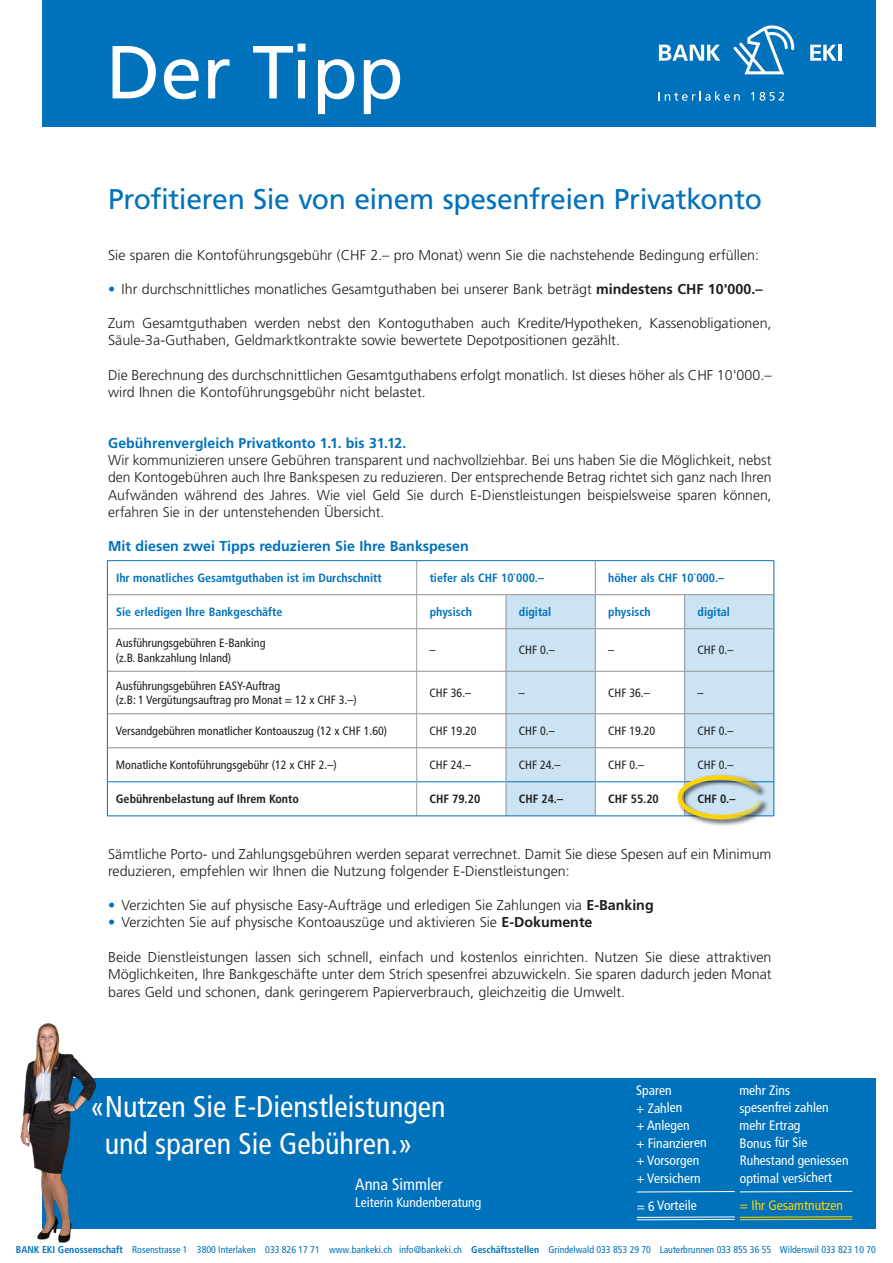
<style>
.page{position:relative;width:893px;height:1263px;background:#fff}
.page>*{position:absolute;margin:0;border:0;box-sizing:border-box;transform-origin:0 0}
.t1{font:75px "Frutiger LT Std";color:#fff}
.t2{font:condensed 30px/37.5px "Frutiger LT Std";color:#fff;text-align:center}
.t3{font:28.5px "Frutiger LT Std";letter-spacing:-.015em;color:#0071bb}
.t4{font:condensed 16.5px "Frutiger LT Std";color:#fff}
._10_pf{font:300 14.25px/17.1px "Frutiger LT Std";color:#1d1d1b}
._10_pf-2{font:700 14.25px "Frutiger LT Std";color:#0071bb}
.t5{font:condensed 13.65px "Frutiger LT Std";letter-spacing:-.005em;color:#fff}
.t6{font:condensed 13.65px "Frutiger LT Std";letter-spacing:-.005em;color:#ffd500}
.t7{font:condensed 13.5px "Frutiger LT Std";color:#fff}
.t8{font:condensed 12px "Frutiger LT Std";color:#1d1d1b}
.t9{font:700 condensed 12px "Frutiger LT Std";color:#0071bb}
.t10{font:700 condensed 12px "Frutiger LT Std";color:#1d1d1b}
.t11{font:condensed 9.9px "Frutiger LT Std";color:#0071bb}
.s1{color:#0071bb}
.s2{font-weight:700}
</style>
<div class="page">
<div style="left:43px;top:1078px;width:833px;height:151px;background:#0071bb"></div>
<img style="left:20px;top:1023px;width:76px;height:220px">
<div style="left:43px;top:0;width:833px;height:126px;background:#0071bb"></div>
<svg style="left:734px;top:25px;width:60px;height:49px"></svg>
<svg style="left:659px;top:44px;width:61px;height:17px"></svg>
<svg style="left:810px;top:45px;width:27px;height:16px"></svg>
<hr style="left:838px;top:45px;width:3px;height:16px;background:#fff">
<svg style="left:659px;top:91px;width:81px;height:10px"></svg>
<svg style="left:751px;top:92px;width:3px;height:9px"></svg>
<svg style="left:760px;top:92px;width:24px;height:9px"></svg>
<hr style="left:416px;top:561px;width:1px;height:33px;background:#9d9d9d">
<hr style="left:595px;top:561px;width:1px;height:33px;background:#939292">
<hr style="left:774px;top:629px;width:1px;height:42px;background:#0071bb">
<hr style="left:774px;top:671px;width:1px;height:43px;background:#0071bb">
<hr style="left:774px;top:714px;width:1px;height:34px;background:#0071bb">
<hr style="left:774px;top:748px;width:1px;height:34px;background:#0071bb">
<hr style="left:774px;top:782px;width:1px;height:34px;background:#0071bb">
<hr style="left:107px;top:560px;width:310px;height:1px;background:#0071bb">
<hr style="left:107px;top:561px;width:1px;height:34px;background:#0071bb">
<hr style="left:417px;top:560px;width:89px;height:1px;background:#0071bb">
<hr style="left:506px;top:560px;width:89px;height:1px;background:#0071bb">
<hr style="left:595px;top:560px;width:90px;height:1px;background:#0071bb">
<hr style="left:685px;top:560px;width:89px;height:1px;background:#0071bb">
<hr style="left:774px;top:561px;width:1px;height:34px;background:#0071bb">
<hr style="left:774px;top:595px;width:1px;height:33px;background:#0071bb">
<hr style="left:108px;top:594px;width:309px;height:1px;background:#939292">
<hr style="left:417px;top:594px;width:89px;height:1px;background:#939292">
<hr style="left:506px;top:594px;width:89px;height:1px;background:#939292">
<hr style="left:595px;top:594px;width:90px;height:1px;background:#939292">
<hr style="left:685px;top:594px;width:89px;height:1px;background:#939292">
<div style="left:676px;top:773px;width:94px;height:54px;background:#1d1d1b;opacity:.75"></div>
<svg style="left:107px;top:595px;width:667px;height:226px"></svg>
<svg style="left:636px;top:1190px;width:217px;height:3px"></svg>
<svg style="left:636px;top:1216px;width:217px;height:5px"></svg>
<p class="t1" style="left:106px;top:28px;width:299px">Der Tipp</p>
<p class="t3" style="left:108px;top:182px;width:655px">Profitieren Sie von einem spesenfreien Privatkonto</p>
<p class="_10_pf" style="left:108px;top:247px;width:652px">Sie sparen die Kontoführungsgebühr (CHF 2.– pro Monat) wenn Sie die nachstehende Bedingung erfüllen:</p>
<p class="_10_pf" style="left:108px;top:281px;width:656px"><span class="s1">•</span> Ihr durchschnittliches monatliches Gesamtguthaben bei unserer Bank beträgt <span class="s2">mindestens CHF 10'000.–</span></p>
<p class="_10_pf" style="left:108px;top:315px;width:665px">Zum Gesamtguthaben werden nebst den Kontoguthaben auch Kredite/Hypotheken, Kassenobligationen,<br>Säule-3a-Guthaben, Geldmarktkontrakte sowie bewertete Depotpositionen gezählt.</p>
<p class="_10_pf" style="left:108px;top:366px;width:665px">Die Berechnung des durchschnittlichen Gesamtguthabens erfolgt monatlich. Ist dieses höher als CHF 10'000.– wird Ihnen die Kontoführungsgebühr nicht belastet.</p>
<p class="_10_pf-2" style="left:108px;top:435px;width:300px">Gebührenvergleich Privatkonto 1.1. bis 31.12.</p>
<p class="_10_pf" style="left:108px;top:452px;width:665px;text-align:justify">Wir kommunizieren unsere Gebühren transparent und nachvollziehbar. Bei uns haben Sie die Möglichkeit, nebst den Kontogebühren auch Ihre Bankspesen zu reduzieren. Der entsprechende Betrag richtet sich ganz nach Ihren Aufwänden während des Jahres. Wie viel Geld Sie durch E-Dienstleistungen beispielsweise sparen können, erfahren Sie in der untenstehenden Übersicht.</p>
<p class="_10_pf-2" style="left:108px;top:538px;width:362px">Mit diesen zwei Tipps reduzieren Sie Ihre Bankspesen</p>
<p class="t9" style="left:116px;top:571px;width:267px">Ihr monatliches Gesamtguthaben ist im Durchschnitt</p>
<p class="t9" style="left:430px;top:571px;width:116px">tiefer als CHF 10`000.–</p>
<p class="t9" style="left:608px;top:571px;width:117px">höher als CHF 10`000.–</p>
<p class="t9" style="left:116px;top:605px;width:168px">Sie erledigen Ihre Bankgeschäfte</p>
<p class="t9" style="left:430px;top:605px;width:44px">physisch</p>
<p class="t9" style="left:519px;top:605px;width:34px">digital</p>
<p class="t9" style="left:608px;top:605px;width:44px">physisch</p>
<p class="t9" style="left:698px;top:605px;width:34px">digital</p>
<p class="t8" style="left:116px;top:636px;width:151px">Ausführungsgebühren E-Banking</p>
<p class="t8" style="left:116px;top:650px;width:117px">(z.B. Bankzahlung Inland)</p>
<p class="t8" style="left:429px;top:643px;width:7px">–</p>
<p class="t8" style="left:519px;top:643px;width:37px">CHF 0.–</p>
<p class="t8" style="left:608px;top:643px;width:7px">–</p>
<p class="t8" style="left:697px;top:643px;width:37px">CHF 0.–</p>
<p class="t8" style="left:116px;top:679px;width:166px">Ausführungsgebühren EASY-Auftrag</p>
<p class="t8" style="left:116px;top:693px;width:242px">(z.B: 1 Vergütungsauftrag pro Monat = 12 x CHF 3.–)</p>
<p class="t8" style="left:429px;top:686px;width:43px">CHF 36.–</p>
<p class="t8" style="left:519px;top:686px;width:7px">–</p>
<p class="t8" style="left:608px;top:686px;width:43px">CHF 36.–</p>
<p class="t8" style="left:697px;top:686px;width:7px">–</p>
<p class="t8" style="left:116px;top:724px;width:273px">Versandgebühren monatlicher Kontoauszug (12 x CHF 1.60)</p>
<p class="t8" style="left:429px;top:724px;width:49px">CHF 19.20</p>
<p class="t8" style="left:519px;top:724px;width:37px">CHF 0.–</p>
<p class="t8" style="left:608px;top:724px;width:49px">CHF 19.20</p>
<p class="t8" style="left:697px;top:724px;width:37px">CHF 0.–</p>
<p class="t8" style="left:116px;top:758px;width:222px">Monatliche Kontoführungsgebühr (12 x CHF 2.–)</p>
<p class="t8" style="left:429px;top:758px;width:43px">CHF 24.–</p>
<p class="t8" style="left:519px;top:758px;width:43px">CHF 24.–</p>
<p class="t8" style="left:608px;top:758px;width:37px">CHF 0.–</p>
<p class="t8" style="left:697px;top:758px;width:37px">CHF 0.–</p>
<p class="t10" style="left:116px;top:792px;width:184px">Gebührenbelastung auf Ihrem Konto</p>
<p class="t10" style="left:429px;top:792px;width:52px">CHF 79.20</p>
<p class="t10" style="left:519px;top:792px;width:46px">CHF 24.–</p>
<p class="t10" style="left:608px;top:792px;width:52px">CHF 55.20</p>
<p class="t10" style="left:697px;top:792px;width:40px">CHF 0.–</p>
<p class="_10_pf" style="left:108px;top:846px;width:665px">Sämtliche Porto- und Zahlungsgebühren werden separat verrechnet. Damit Sie diese Spesen auf ein Minimum reduzieren, empfehlen wir Ihnen die Nutzung folgender E-Dienstleistungen:</p>
<p class="_10_pf" style="left:108px;top:897px;width:547px"><span class="s1">•</span> Verzichten Sie auf physische Easy-Aufträge und erledigen Sie Zahlungen via <span class="s2">E-Banking</span></p>
<p class="_10_pf" style="left:108px;top:914px;width:486px"><span class="s1">•</span> Verzichten Sie auf physische Kontoauszüge und aktivieren Sie <span class="s2">E-Dokumente</span></p>
<p class="_10_pf" style="left:108px;top:948px;width:665px;line-height:17.5px;text-align:justify">Beide Dienstleistungen lassen sich schnell, einfach und kostenlos einrichten. Nutzen Sie diese attraktiven Möglichkeiten, Ihre Bankgeschäfte unter dem Strich spesenfrei abzuwickeln. Sie sparen dadurch jeden Monat bares Geld und schonen, dank geringerem Papierverbrauch, gleichzeitig die Umwelt.</p>
<p class="t2" style="left:90px;top:1088px;width:358px">«Nutzen Sie E-Dienstleistungen und sparen Sie Gebühren.»</p>
<p class="t4" style="left:355px;top:1175px;width:89px">Anna Simmler</p>
<p class="t7" style="left:355px;top:1194px;width:127px">Leiterin Kundenberatung</p>
<p class="t5" style="left:636px;top:1082px;width:37px">Sparen</p>
<p class="t5" style="left:636px;top:1100px;width:48px">+ Zahlen</p>
<p class="t5" style="left:636px;top:1117px;width:55px">+ Anlegen</p>
<p class="t5" style="left:636px;top:1135px;width:72px">+ Finanzieren</p>
<p class="t5" style="left:636px;top:1152px;width:64px">+ Vorsorgen</p>
<p class="t5" style="left:637px;top:1170px;width:66px">+ Versichern</p>
<p class="t5" style="left:637px;top:1198px;width:62px">= 6 Vorteile</p>
<p class="t5" style="left:739px;top:1082px;width:52px">mehr Zins</p>
<p class="t5" style="left:739px;top:1100px;width:91px">spesenfrei zahlen</p>
<p class="t5" style="left:739px;top:1117px;width:63px">mehr Ertrag</p>
<p class="t5" style="left:740px;top:1135px;width:69px">Bonus für Sie</p>
<p class="t5" style="left:740px;top:1152px;width:110px">Ruhestand geniessen</p>
<p class="t5" style="left:740px;top:1170px;width:94px">optimal versichert</p>
<p class="t6" style="left:740px;top:1197px;width:105px">= Ihr Gesamtnutzen</p>
<p class="t11" style="left:16px;top:1244px;width:861px"><span class="s2">BANK EKI Genossenschaft</span> Rosenstrasse 1 3800 Interlaken 033 826 17 71 www.bankeki.ch info@bankeki.ch <span class="s2">Geschäftsstellen</span> Grindelwald 033 853 29 70 Lauterbrunnen 033 855 36 55 Wilderswil 033 823 10 70</p>
</div>
